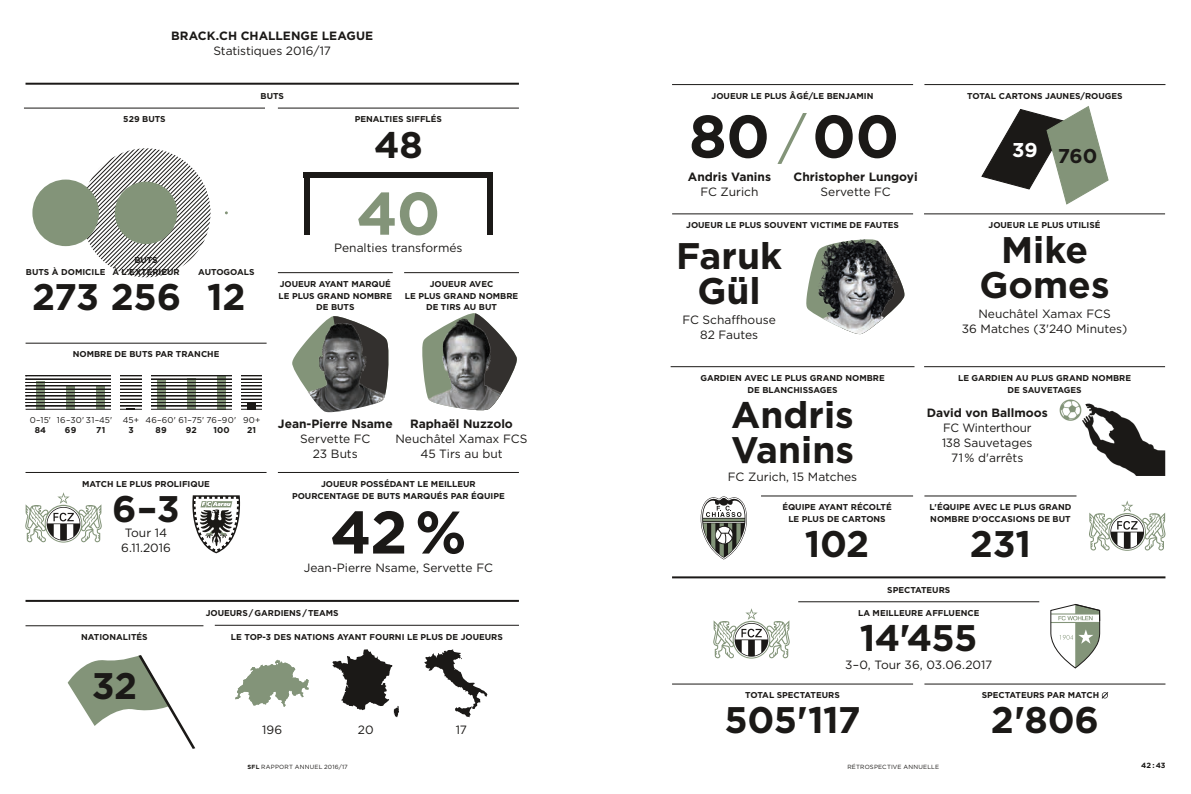
<style>
.page{position:relative;width:1191px;height:794px;background:#fff}
.page>*{position:absolute;margin:0;border:0;box-sizing:border-box;transform-origin:0 0}
.t1{font:700 60px "Gotham";color:#1b1917}
.t2{font:700 60px "Gotham";color:#839479}
.t3{font:55px "Gotham";color:#839479}
.t4{font:700 37px/35px "Gotham";letter-spacing:-.005em;color:#1b1917;text-align:center}
.t5{font:700 20px "Gotham";color:#1b1917}
.t6{font:12px/15px "Gotham";color:#1b1917;text-align:center}
.t7{font:700 12px "Gotham";color:#1b1917}
.t8{font:700 8.5px/11.7px "Gotham";color:#1b1917;text-align:center}
.t9{font:8.5px "Gotham";letter-spacing:.02em;color:#1b1917}
.t10{font:700 7.5px "Gotham";color:#1b1917}
.t11{font:6px "Gotham";letter-spacing:.03em;color:#1b1917}
.s1{font-weight:700}
</style>
<div class="page">
<svg style="left:981px;top:106px;width:128px;height:99px"></svg>
<svg style="left:82px;top:148px;width:128px;height:129px"></svg>
<div style="left:32px;top:179px;width:67px;height:67px;background:#839479;border-radius:50%"></div>
<div style="left:115px;top:182px;width:62px;height:62px;background:#839479;border-radius:50%"></div>
<div style="left:304px;top:172px;width:5px;height:62px;background:#1b1917"></div>
<div style="left:304px;top:172px;width:189px;height:6px;background:#1b1917"></div>
<div style="left:487px;top:172px;width:6px;height:62px;background:#1b1917"></div>
<svg style="left:332px;top:649px;width:67px;height:68px"></svg>
<svg style="left:235px;top:660px;width:74px;height:47px"></svg>
<svg style="left:67px;top:655px;width:129px;height:94px"></svg>
<svg style="left:424px;top:649px;width:63px;height:68px"></svg>
<svg style="left:25px;top:492px;width:77px;height:50px"></svg>
<svg style="left:1089px;top:500px;width:76px;height:51px"></svg>
<hr style="left:278px;top:472px;width:241px;height:1px;background:#1b1917">
<svg style="left:713px;top:608px;width:76px;height:50px"></svg>
<svg style="left:1050px;top:604px;width:50px;height:64px"></svg>
<img style="left:1059px;top:399px;width:107px;height:77px">
<svg style="left:192px;top:495px;width:48px;height:58px"></svg>
<svg style="left:700px;top:496px;width:47px;height:63px"></svg>
<svg style="left:422px;top:337px;width:95px;height:57px"></svg>
<img style="left:292px;top:317px;width:97px;height:95px">
<img style="left:427px;top:313px;width:80px;height:98px">
<img style="left:806px;top:239px;width:98px;height:95px">
<hr style="left:798px;top:601px;width:241px;height:1px;background:#1b1917">
<hr style="left:215px;top:625px;width:304px;height:1px;background:#1b1917">
<hr style="left:761px;top:496px;width:152px;height:1px;background:#1b1917">
<hr style="left:672px;top:84px;width:241px;height:1px;background:#1b1917">
<hr style="left:278px;top:108px;width:241px;height:1px;background:#1b1917">
<hr style="left:24px;top:108px;width:241px;height:1px;background:#1b1917">
<hr style="left:670px;top:366px;width:244px;height:1px;background:#1b1917">
<hr style="left:26px;top:343px;width:241px;height:1px;background:#1b1917">
<hr style="left:672px;top:214px;width:241px;height:1px;background:#1b1917">
<hr style="left:924px;top:496px;width:152px;height:1px;background:#1b1917">
<hr style="left:672px;top:684px;width:241px;height:1px;background:#1b1917">
<hr style="left:924px;top:684px;width:241px;height:1px;background:#1b1917">
<svg style="left:1101px;top:692px;width:8px;height:7px"></svg>
<hr style="left:26px;top:625px;width:177px;height:1px;background:#1b1917">
<hr style="left:924px;top:84px;width:241px;height:1px;background:#1b1917">
<hr style="left:924px;top:214px;width:241px;height:1px;background:#1b1917">
<svg style="left:26px;top:375px;width:236px;height:34px"></svg>
<hr style="left:26px;top:409px;width:241px;height:1px;background:#1b1917">
<hr style="left:26px;top:472px;width:240px;height:1px;background:#1b1917">
<div style="left:112px;top:373px;width:8px;height:38px;background:#fff"></div>
<div style="left:142px;top:373px;width:8px;height:38px;background:#fff"></div>
<div style="left:232px;top:373px;width:9px;height:38px;background:#fff"></div>
<div style="left:262px;top:373px;width:9px;height:38px;background:#fff"></div>
<hr style="left:924px;top:366px;width:241px;height:1px;background:#1b1917">
<hr style="left:278px;top:272px;width:115px;height:1px;background:#1b1917">
<hr style="left:404px;top:272px;width:115px;height:1px;background:#1b1917">
<hr style="left:26px;top:83px;width:493px;height:2px;background:#1b1917">
<hr style="left:26px;top:600px;width:493px;height:2px;background:#1b1917">
<hr style="left:672px;top:576px;width:493px;height:2px;background:#1b1917">
<h3 class="t7" style="left:171px;top:29px;width:204px">BRACK.CH CHALLENGE LEAGUE</h3>
<h3 class="t6" style="left:213px;top:43px;width:119px">Statistiques 2016/17</h3>
<p class="t8" style="left:260px;top:90px;width:25px">BUTS</p>
<p class="t8" style="left:123px;top:113px;width:44px">529 BUTS</p>
<p class="t8" style="left:355px;top:113px;width:89px">PENALTIES SIFFLÉS</p>
<h3 class="t4" style="left:374px;top:126px;width:50px">48</h3>
<h1 class="t2" style="left:356px;top:179px;width:86px">40</h1>
<p class="t8" style="left:112px;top:254px;width:69px">BUTS<br>À L'EXTÉRIEUR</p>
<p class="t8" style="left:26px;top:266px;width:81px">BUTS À DOMICILE</p>
<h3 class="t4" style="left:32px;top:279px;width:151px">273 256</h3>
<p class="t8" style="left:198px;top:266px;width:58px">AUTOGOALS</p>
<h3 class="t4" style="left:207px;top:279px;width:40px">12</h3>
<p class="t8" style="left:73px;top:348px;width:148px">NOMBRE DE BUTS PAR TRANCHE</p>
<h3 class="t6" style="left:334px;top:240px;width:130px">Penalties transformés</h3>
<p class="t8" style="left:278px;top:278px;width:115px">JOUEUR AYANT MARQUÉ<br>LE PLUS GRAND NOMBRE<br>DE BUTS</p>
<p class="t8" style="left:405px;top:278px;width:115px">JOUEUR AVEC<br>LE PLUS GRAND NOMBRE<br>DE TIRS AU BUT</p>
<p class="t9" style="left:30px;top:415px;width:23px">0–15'</p>
<p class="t8" style="left:35px;top:424px;width:13px">84</p>
<p class="t9" style="left:57px;top:415px;width:57px">16–30' 31–45'</p>
<p class="t8" style="left:65px;top:424px;width:13px">69</p>
<p class="t8" style="left:96px;top:424px;width:11px">71</p>
<p class="t9" style="left:146px;top:415px;width:92px">46–60' 61–75' 76–90'</p>
<p class="t8" style="left:186px;top:424px;width:12px">92</p>
<p class="t8" style="left:213px;top:424px;width:18px">100</p>
<p class="t9" style="left:243px;top:415px;width:19px">90+</p>
<p class="t8" style="left:247px;top:424px;width:10px">21</p>
<p class="t9" style="left:123px;top:415px;width:18px">45+</p>
<p class="t8" style="left:128px;top:424px;width:7px">3</p>
<p class="t8" style="left:156px;top:424px;width:13px">89</p>
<h3 class="t7" style="left:278px;top:417px;width:116px">Jean-Pierre Nsame</h3>
<h3 class="t6" style="left:300px;top:431px;width:72px">Servette FC<br>23 Buts</h3>
<h3 class="t7" style="left:410px;top:417px;width:104px">Raphaël Nuzzolo</h3>
<h3 class="t6" style="left:395px;top:431px;width:134px">Neuchâtel Xamax FCS<br>45 Tirs au but</h3>
<p class="t8" style="left:82px;top:478px;width:129px">MATCH LE PLUS PROLIFIQUE</p>
<h3 class="t4" style="left:112px;top:490px;width:69px">6–3</h3>
<h3 class="t6" style="left:121px;top:525px;width:51px;line-height:15.3px">Tour 14<br>6.11.2016</h3>
<p class="t8" style="left:292px;top:478px;width:214px">JOUEUR POSSÉDANT LE MEILLEUR<br>POURCENTAGE DE BUTS MARQUÉS PAR ÉQUIPE</p>
<h1 class="t1" style="left:330px;top:497px;width:138px">42%</h1>
<h3 class="t6" style="left:304px;top:560px;width:190px">Jean-Pierre Nsame, Servette FC</h3>
<p class="t8" style="left:81px;top:631px;width:68px">NATIONALITÉS</p>
<h3 class="t4" style="left:92px;top:667px;width:47px">32</h3>
<p class="t8" style="left:206px;top:607px;width:135px">JOUEURS/GARDIENS/TEAMS</p>
<p class="t8" style="left:231px;top:630px;width:273px">LE TOP-3 DES NATIONS AYANT FOURNI LE PLUS DE JOUEURS</p>
<h3 class="t6" style="left:262px;top:722px;width:22px">196</h3>
<h3 class="t6" style="left:358px;top:722px;width:17px">20</h3>
<h3 class="t6" style="left:456px;top:722px;width:13px">17</h3>
<p class="t8" style="left:711px;top:90px;width:163px">JOUEUR LE PLUS ÂGÉ/LE BENJAMIN</p>
<h2 class="t3" style="left:778px;top:104px;width:29px">/</h2>
<h1 class="t1" style="left:689px;top:102px;width:212px">80 00</h1>
<h3 class="t7" style="left:688px;top:170px;width:85px">Andris Vanins</h3>
<h3 class="t6" style="left:700px;top:184px;width:60px">FC Zurich</h3>
<h3 class="t7" style="left:793px;top:170px;width:126px">Christopher Lungoyi</h3>
<h3 class="t6" style="left:820px;top:184px;width:72px">Servette FC</h3>
<p class="t8" style="left:686px;top:219px;width:214px">JOUEUR LE PLUS SOUVENT VICTIME DE FAUTES</p>
<h3 class="t4" style="left:676px;top:237px;width:107px">Faruk<br>Gül</h3>
<h3 class="t6" style="left:682px;top:312px;width:95px">FC Schaffhouse<br>82 Fautes</h3>
<p class="t8" style="left:967px;top:90px;width:157px">TOTAL CARTONS JAUNES/ROUGES</p>
<h3 class="t5" style="left:1012px;top:145px;width:87px"><sup>39</sup> 760</h3>
<p class="t8" style="left:988px;top:219px;width:113px">JOUEUR LE PLUS UTILISÉ</p>
<h3 class="t4" style="left:979px;top:232px;width:131px">Mike<br>Gomes</h3>
<h3 class="t6" style="left:961px;top:306px;width:167px">Neuchâtel Xamax FCS<br>36 Matches (3'240 Minutes)</h3>
<p class="t8" style="left:700px;top:372px;width:186px">GARDIEN AVEC LE PLUS GRAND NOMBRE<br>DE BLANCHISSAGES</p>
<h3 class="t4" style="left:731px;top:396px;width:124px;text-align:left">Andris<br>Vanins</h3>
<h3 class="t6" style="left:728px;top:469px;width:131px">FC Zurich, 15 Matches</h3>
<p class="t8" style="left:782px;top:501px;width:111px">ÉQUIPE AYANT RÉCOLTÉ<br>LE PLUS DE CARTONS</p>
<h3 class="t4" style="left:804px;top:525px;width:66px">102</h3>
<p class="t8" style="left:958px;top:372px;width:174px">LE GARDIEN AU PLUS GRAND NOMBRE<br>DE SAUVETAGES</p>
<h3 class="t7" style="left:926px;top:406px;width:123px">David von Ballmoos</h3>
<h3 class="t6" style="left:942px;top:420px;width:92px">FC Winterthour<br>138 Sauvetages<br>71% d'arrêts</h3>
<p class="t8" style="left:929px;top:501px;width:144px;text-align:left">L'ÉQUIPE AVEC LE PLUS GRAND<br>NOMBRE D'OCCASIONS DE BUT</p>
<h3 class="t4" style="left:969px;top:525px;width:63px">231</h3>
<p class="t8" style="left:887px;top:583px;width:64px">SPECTATEURS</p>
<p class="t8" style="left:858px;top:607px;width:123px">LA MEILLEURE AFFLUENCE</p>
<h3 class="t4" style="left:860px;top:619px;width:119px">14'455</h3>
<h3 class="t6" style="left:845px;top:657px;width:148px">3–0, Tour 36, 03.06.2017</h3>
<p class="t8" style="left:745px;top:689px;width:96px">TOTAL SPECTATEURS</p>
<h3 class="t4" style="left:724px;top:702px;width:138px">505'117</h3>
<p class="t8" style="left:981px;top:689px;width:119px">SPECTATEURS PAR MATCH</p>
<h3 class="t4" style="left:990px;top:702px;width:110px">2'806</h3>
<p class="t11" style="left:248px;top:763px;width:102px"><span class="s1">SFL</span> RAPPORT ANNUEL 2016/17</p>
<p class="t11" style="left:847px;top:763px;width:93px">RÉTROSPECTIVE ANNUELLE</p>
<p class="t10" style="left:1141px;top:761px;width:26px">42:43</p>
</div>
